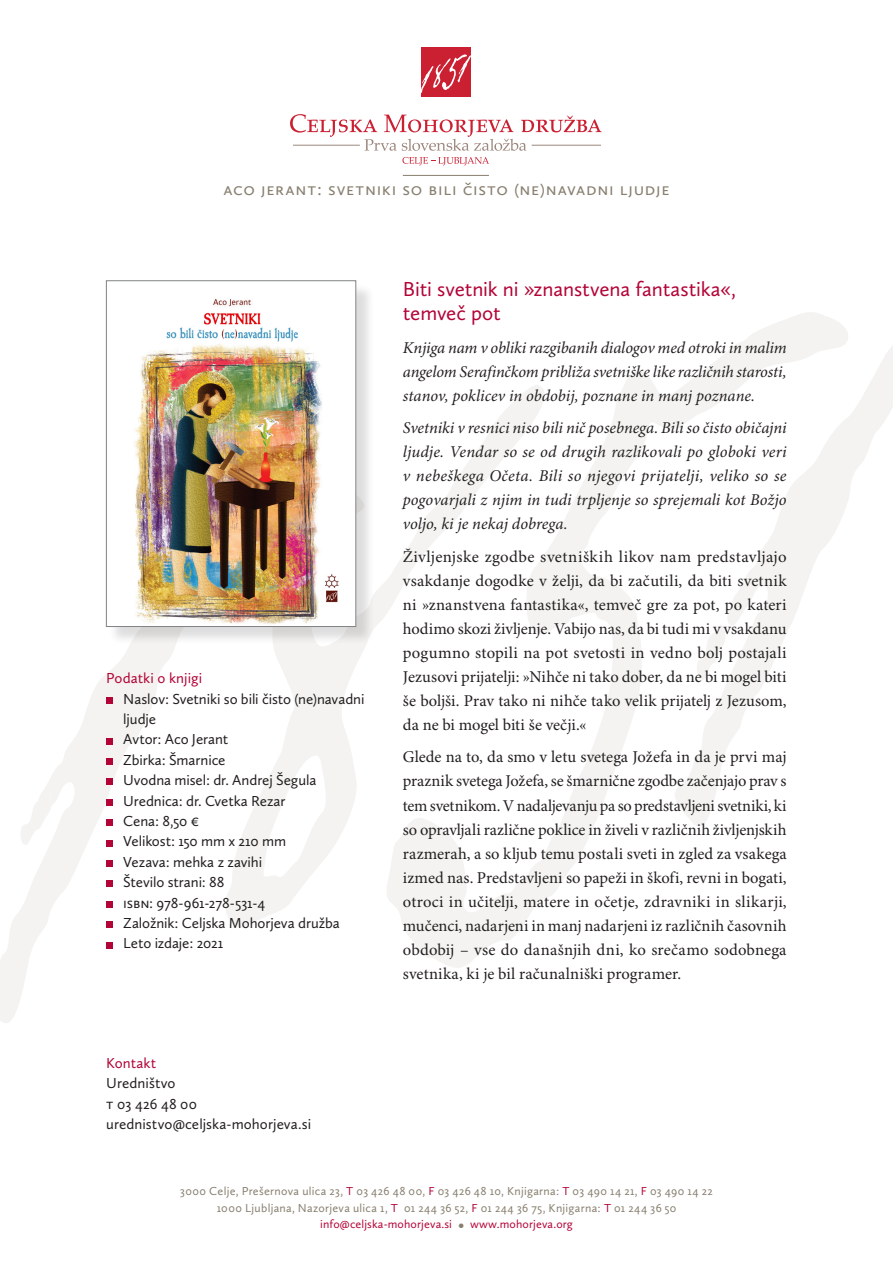
<style>
.page{position:relative;width:893px;height:1263px;background:#fff}
.page>*{position:absolute;margin:0;border:0;box-sizing:border-box;transform-origin:0 0}
.zivljenjepis{font:21px "Calluna Sans";letter-spacing:-.005em;color:#b30437}
.besedilo{font:18px "Calluna Sans";letter-spacing:.035em;color:#887f6f}
.besedilo-2{font:16.5px/24px "Minion Pro";letter-spacing:.005em;color:#231f20;text-align:justify}
.besedilo-3{font:italic 16.5px/24px "Minion Pro";color:#231f20;text-align:justify}
.podatki_o_knjigi{font:15px/20.4px "Calluna Sans";letter-spacing:-.005em;color:#231f20}
.podatki_o_knjigi-2{font:15px "Calluna Sans";color:#b30437}
.besedilo-4{font:12px "Calluna Sans";letter-spacing:.025em;color:#887f6f}
.t1{font:12px "Calluna Sans";letter-spacing:.01em;color:#b30437}
.s1{color:#b30437}
.s2{font-size:16.5px;color:#887f6f}
</style>
<div class="page">
<svg style="left:232px;top:586px;width:150px;height:341px"></svg>
<svg style="left:382px;top:312px;width:461px;height:656px"></svg>
<svg style="left:0;top:522px;width:232px;height:501px"></svg>
<svg style="left:18px;top:788px;width:34px;height:60px"></svg>
<svg style="left:668px;top:326px;width:225px;height:515px"></svg>
<div style="left:421px;top:47px;width:50px;height:50px;background:#cb1f32"></div>
<svg style="left:421px;top:54px;width:50px;height:39px"></svg>
<svg style="left:290px;top:114px;width:312px;height:37px"></svg>
<hr style="left:293px;top:145px;width:67px;height:1px;background:#9e887e">
<hr style="left:532px;top:145px;width:69px;height:1px;background:#9e887e">
<svg style="left:402px;top:157px;width:87px;height:8px"></svg>
<div style="left:106px;top:697px;width:7px;height:6px;background:#b30437"></div>
<div style="left:106px;top:738px;width:7px;height:6px;background:#b30437"></div>
<div style="left:106px;top:758px;width:7px;height:7px;background:#b30437"></div>
<div style="left:106px;top:779px;width:7px;height:6px;background:#b30437"></div>
<div style="left:106px;top:799px;width:7px;height:6px;background:#b30437"></div>
<div style="left:106px;top:819px;width:7px;height:7px;background:#b30437"></div>
<div style="left:106px;top:840px;width:7px;height:6px;background:#b30437"></div>
<div style="left:106px;top:860px;width:7px;height:7px;background:#b30437"></div>
<div style="left:106px;top:881px;width:7px;height:6px;background:#b30437"></div>
<div style="left:106px;top:901px;width:7px;height:6px;background:#b30437"></div>
<div style="left:106px;top:921px;width:7px;height:7px;background:#b30437"></div>
<div style="left:106px;top:942px;width:7px;height:6px;background:#b30437"></div>
<hr style="left:403px;top:175px;width:86px;height:1px;background:#887f6f">
<div style="left:109px;top:283px;width:266px;height:362px;background:#231f20;opacity:.15"></div>
<img style="left:108px;top:283px;width:246px;height:342px">
<div style="left:106px;top:281px;width:250px;height:346px;border:1px solid #808285"></div>
<p class="besedilo" style="left:223px;top:178px;width:448px">aco jerant: svetni ki so bi li čisto (n e)navadni ljudje</p>
<p class="podatki_o_knjigi-2" style="left:106px;top:669px;width:97px">Podatki o knjigi</p>
<p class="podatki_o_knjigi" style="left:123px;top:688px;width:243px">Naslov: Svetniki so bili čisto (ne)navadni ljudje</p>
<p class="podatki_o_knjigi" style="left:123px;top:729px;width:107px">Avtor: Aco Jerant</p>
<p class="podatki_o_knjigi" style="left:123px;top:749px;width:104px">Zbirka: Šmarnice</p>
<p class="podatki_o_knjigi" style="left:123px;top:770px;width:195px">Uvodna misel: dr. Andrej Šegula</p>
<p class="podatki_o_knjigi" style="left:123px;top:790px;width:164px">Urednica: dr. Cvetka Rezar</p>
<p class="podatki_o_knjigi" style="left:123px;top:810px;width:77px">Cena: 8,50 €</p>
<p class="podatki_o_knjigi" style="left:123px;top:831px;width:164px">Velikost: 150 mm x 210 mm</p>
<p class="podatki_o_knjigi" style="left:123px;top:851px;width:140px">Vezava: mehka z zavihi</p>
<p class="podatki_o_knjigi" style="left:123px;top:872px;width:103px">Število strani: 88</p>
<p class="podatki_o_knjigi" style="left:123px;top:892px;width:143px">ISBN: 978-961-278-531-4</p>
<p class="podatki_o_knjigi" style="left:123px;top:912px;width:218px">Založnik: Celjska Mohorjeva družba</p>
<p class="podatki_o_knjigi" style="left:123px;top:933px;width:101px">Leto izdaje: 2021</p>
<p class="podatki_o_knjigi-2" style="left:106px;top:1054px;width:52px">Kontakt</p>
<p class="podatki_o_knjigi" style="left:106px;top:1073px;width:71px">Uredništvo</p>
<p class="podatki_o_knjigi" style="left:106px;top:1093px;width:92px">t 03 426 48 00</p>
<p class="podatki_o_knjigi" style="left:106px;top:1114px;width:206px">urednistvo@celjska-mohorjeva.si</p>
<p class="zivljenjepis" style="left:403px;top:277px;width:335px">Biti svetnik ni »znanstvena fantastika«,</p>
<p class="zivljenjepis" style="left:403px;top:301px;width:99px">temveč pot</p>
<p class="besedilo-3" style="left:403px;top:336px;width:385px">Knjiga nam v obliki razgibanih dialogov med otroki in malim angelom Serafinčkom približa svetniške like različnih starosti, stanov, poklicev in obdobij, poznane in manj poznane.</p>
<p class="besedilo-3" style="left:403px;top:417px;width:385px">Svetniki v resnici niso bili nič posebnega. Bili so čisto običajni ljudje. Vendar so se od drugih razlikovali po globoki veri v nebeškega Očeta. Bili so njegovi prijatelji, veliko so se pogovarjali z njim in tudi trpljenje so sprejemali kot Božjo voljo, ki je nekaj dobrega.</p>
<p class="besedilo-2" style="left:403px;top:545px;width:385px">Življenjske zgodbe svetniških likov nam predstavljajo vsakdanje dogodke v želji, da bi začutili, da biti svetnik ni »znanstvena fantastika«, temveč gre za pot, po kateri hodimo skozi življenje. Vabijo nas, da bi tudi mi v vsakdanu pogumno stopili na pot svetosti in vedno bolj postajali Jezusovi prijatelji: »Nihče ni tako dober, da ne bi mogel biti še boljši. Prav tako ni nihče tako velik prijatelj z Jezusom, da ne bi mogel biti še večji.«</p>
<p class="besedilo-2" style="left:403px;top:746px;width:385px">Glede na to, da smo v letu svetega Jožefa in da je prvi maj praznik svetega Jožefa, se šmarnične zgodbe začenjajo prav s tem svetnikom. V nadaljevanju pa so predstavljeni svetniki, ki so opravljali različne poklice in živeli v različnih življenjskih razmerah, a so kljub temu postali sveti in zgled za vsakega izmed nas. Predstavljeni so papeži in škofi, revni in bogati, otroci in učitelji, matere in očetje, zdravniki in slikarji, mučenci, nadarjeni in manj nadarjeni iz različnih časovnih obdobij – vse do današnjih dni, ko srečamo sodobnega svetnika, ki je bil računalniški programer.</p>
<p class="besedilo-4" style="left:180px;top:1184px;width:534px">3000 Celje, Prešernova ulica 23, <span class="s1">T</span> 03 426 48 00, <span class="s1">F</span> 03 426 48 10, Knjigarna: <span class="s1">T</span> 03 490 14 21, <span class="s1">F</span> 03 490 14 22</p>
<p class="besedilo-4" style="left:217px;top:1201px;width:461px">1000 Ljubljana, Nazorjeva ulica 1, <span class="s1">T</span> 01 244 36 52, <span class="s1">F</span> 01 244 36 75, Knjigarna: <span class="s1">T</span> 01 244 36 50</p>
<p class="t1" style="left:320px;top:1217px;width:254px">info@celjska-mohorjeva.si <span class="s2">•</span> www.mohorjeva.org</p>
</div>
